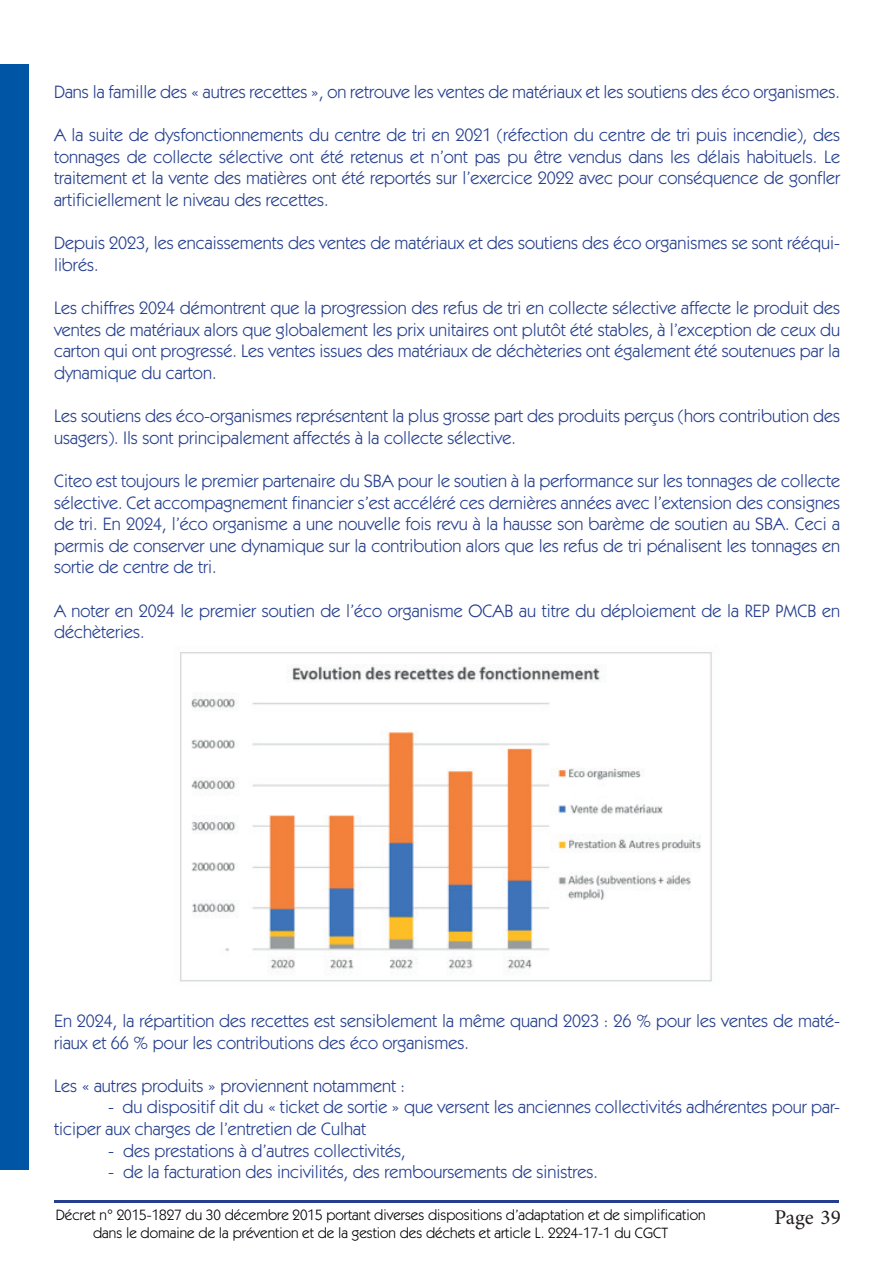
<style>
.page{position:relative;width:893px;height:1263px;background:#fff}
.page>*{position:absolute;margin:0;border:0;box-sizing:border-box;transform-origin:0 0}
.t1{font:21px "Minion Pro";letter-spacing:-.005em;color:#231f20}
.t2{font:18px/21.6px "ITC Kabel Std";color:#253f8e}
.t3{font:15px "ITC Kabel Std";color:#000006}
</style>
<div class="page">
<hr style="left:54px;top:1200px;width:785px;height:2px;background:#253f8e">
<img style="left:180px;top:652px;width:532px;height:330px">
<div style="left:0;top:64px;width:28px;height:1105px;background:#0155a5"></div>
<p class="t2" style="left:54px;top:81px;width:788px">Dans la famille des « autres recettes », on retrouve les ventes de matériaux et les soutiens des éco organismes.</p>
<p class="t2" style="left:54px;top:124px;width:787px;text-align:justify">A la suite de dysfonctionnements du centre de tri en 2021 (réfection du centre de tri puis incendie), des tonnages de collecte sélective ont été retenus et n’ont pas pu être vendus dans les délais habituels. Le traitement et la vente des matières ont été reportés sur l’exercice 2022 avec pour conséquence de gonfler artificiellement le niveau des recettes.</p>
<p class="t2" style="left:54px;top:232px;width:788px">Depuis 2023, les encaissements des ventes de matériaux et des soutiens des éco organismes se sont rééqui&shy;librés.</p>
<p class="t2" style="left:54px;top:297px;width:788px;text-align:justify">Les chiffres 2024 démontrent que la progression des refus de tri en collecte sélective affecte le produit des ventes de matériaux alors que globalement les prix unitaires ont plutôt été stables, à l’exception de ceux du carton qui ont progressé. Les ventes issues des matériaux de déchèteries ont également été soutenues par la dynamique du carton.</p>
<p class="t2" style="left:54px;top:405px;width:788px">Les soutiens des éco-organismes représentent la plus grosse part des produits perçus (hors contribution des usagers). Ils sont principalement affectés à la collecte sélective.</p>
<p class="t2" style="left:54px;top:470px;width:788px;text-align:justify">Citeo est toujours le premier partenaire du SBA pour le soutien à la performance sur les tonnages de collecte sélective. Cet accompagnement financier s’est accéléré ces dernières années avec l’extension des consignes de tri. En 2024, l’éco organisme a une nouvelle fois revu à la hausse son barème de soutien au SBA. Ceci a permis de conserver une dynamique sur la contribution alors que les refus de tri pénalisent les tonnages en sortie de centre de tri.</p>
<p class="t2" style="left:54px;top:600px;width:788px">A noter en 2024 le premier soutien de l’éco organisme OCAB au titre du déploiement de la REP PMCB en déchèteries.</p>
<p class="t2" style="left:54px;top:1010px;width:788px">En 2024, la répartition des recettes est sensiblement la même quand 2023 : 26 % pour les ventes de maté&shy;riaux et 66 % pour les contributions des éco organismes.</p>
<p class="t2" style="left:54px;top:1075px;width:353px">Les « autres produits » proviennent notamment :</p>
<p class="t2" style="left:54px;top:1096px;width:787px;text-indent:54px">- du dispositif dit du « ticket de sortie » que versent les anciennes collectivités adhérentes pour par&shy;ticiper aux charges de l’entretien de Culhat</p>
<p class="t2" style="left:108px;top:1140px;width:299px">- des prestations à d’autres collectivités,</p>
<p class="t2" style="left:108px;top:1161px;width:491px">- de la facturation des incivilités, des remboursements de sinistres.</p>
<p class="t3" style="left:56px;top:1206px;width:651px">Décret n° 2015-1827 du 30 décembre 2015 portant diverses dispositions d’adaptation et de simplification</p>
<p class="t1" style="left:774px;top:1203px;width:68px">Page 39</p>
<p class="t3" style="left:93px;top:1224px;width:576px">dans le domaine de la prévention et de la gestion des déchets et article L. 2224-17-1 du CGCT</p>
</div>
